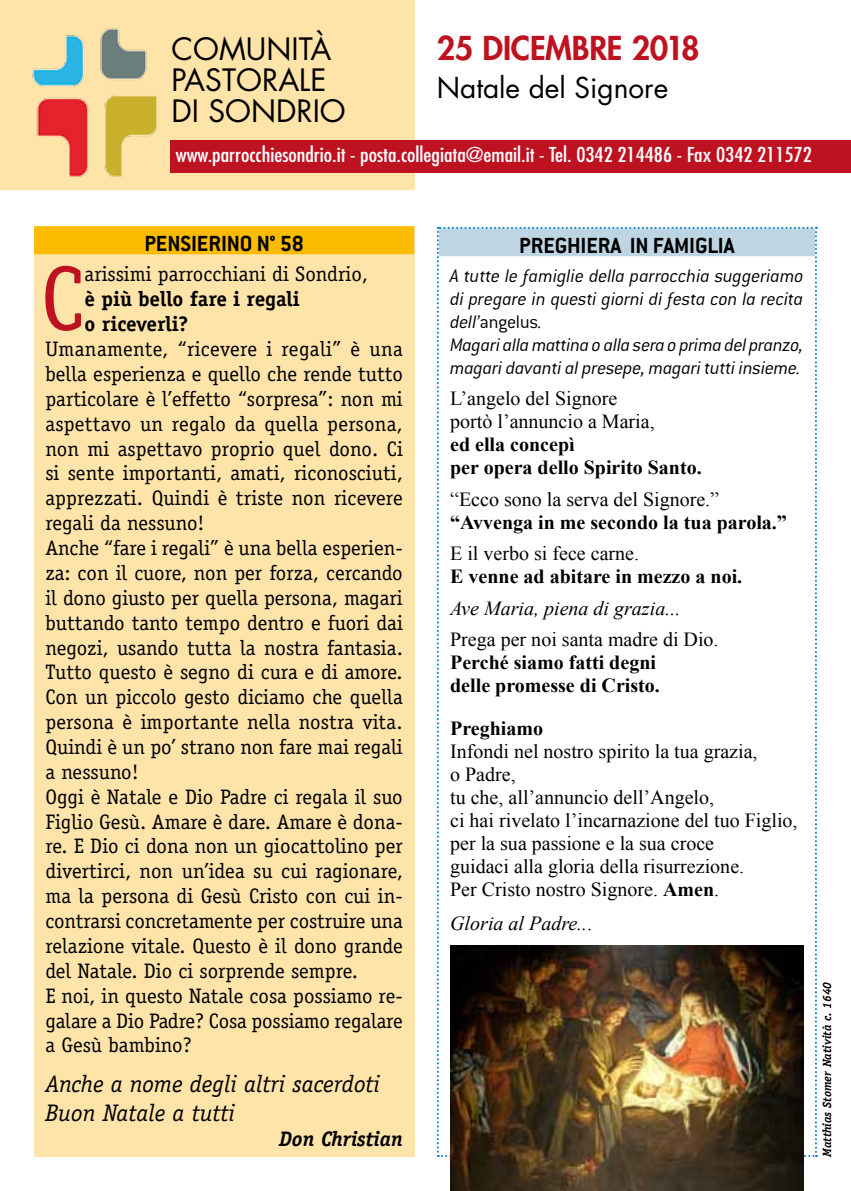
<style>
.page{position:relative;width:851px;height:1191px;background:#fff}
.page>*{position:absolute;margin:0;border:0;box-sizing:border-box;transform-origin:0 0}
.t1{font:91.6px "Officina Serif Std";color:#be1220}
.t2{font:800 32px "Futura Std";letter-spacing:-.01em;color:#be1220}
.t3{font:30px/31px "Futura Std";color:#000}
.t4{font:28px "Futura Std";color:#000}
.t5{font:italic 24px/28.4px "Officina Serif Std";color:#000}
.t6{font:700 24px "Conduit ITC";color:#000}
.t7{font:21px/24.8px "Officina Serif Std";color:#000}
.t8{font:700 21px/24.8px "Officina Serif Std";color:#000}
.t9{font:italic 700 21px "Officina Serif Std";color:#000}
.t10{font:20px/23px "Times New Roman";color:#000}
.t11{font:italic 300 20px/23px "Conduit ITC";letter-spacing:-.01em;color:#000}
.t12{font:700 20px/23px "Times New Roman";color:#000}
.t13{font:condensed 20px "Futura Std";color:#fff;scale:1.11 1}
.t14{font:italic 20px "Times New Roman";color:#000}
.t15{font:italic 700 12px "Officina Serif Std";color:#000}
.s1{font-style:normal}
.s2{font-weight:700}
</style>
<div class="page">
<div style="left:0;top:0;width:414px;height:190px;background:#ffe4aa"></div>
<img style="left:32px;top:28px;width:125px;height:149px">
<div style="left:170px;top:140px;width:680px;height:33px;background:#be1220"></div>
<svg style="left:437px;top:227px;width:379px;height:930px"></svg>
<img style="left:450px;top:946px;width:353px;height:245px">
<div style="left:34px;top:227px;width:380px;height:930px;background:#ffe4aa"></div>
<div style="left:34px;top:226px;width:380px;height:28px;background:#fabb00"></div>
<h3 class="t3" style="left:171px;top:34px;width:176px">COMUNITÀ<br>PASTORALE<br>DI SONDRIO</h3>
<p class="t13" style="left:176px;top:143px;width:574px">www.parrocchiesondrio.it - posta.collegiata@email.it - Tel. 0342 214486 - Fax 0342 211572</p>
<h2 class="t2" style="left:437px;top:28px;width:264px">25 DICEMBRE 2018</h2>
<h3 class="t4" style="left:437px;top:70px;width:233px">Natale del Signore</h3>
<p class="t6" style="left:144px;top:229px;width:161px">PENSIERINO N° 58</p>
<h1 class="t1" style="left:41px;top:245px;width:46px">C</h1>
<p class="t7" style="left:85px;top:262px;width:285px">arissimi parrocchiani di Sondrio,</p>
<p class="t8" style="left:85px;top:286px;width:217px">è più bello fare i regali o riceverli?</p>
<p class="t7" style="left:45px;top:336px;width:359px">Umanamente, “ricevere i regali” è una bella esperienza e quello che rende tutto particolare è l’effetto “sorpresa”: non mi aspettavo un regalo da quella persona, non mi aspettavo proprio quel dono. Ci si sente importanti, amati, riconosciuti, apprezzati. Quindi è triste non ricevere regali da nessuno!<br>Anche “fare i regali” è una bella esperien&shy;za: con il cuore, non per forza, cercando il dono giusto per quella persona, magari buttando tanto tempo dentro e fuori dai negozi, usando tutta la nostra fantasia.<br>Tutto questo è segno di cura e di amore.<br>Con un piccolo gesto diciamo che quella persona è importante nella nostra vita.<br>Quindi è un po’ strano non fare mai regali a nessuno!<br>Oggi è Natale e Dio Padre ci regala il suo Figlio Gesù. Amare è dare. Amare è dona&shy;re. E Dio ci dona non un giocattolino per divertirci, non un’idea su cui ragionare, ma la persona di Gesù Cristo con cui in&shy;contrarsi concretamente per costruire una relazione vitale. Questo è il dono grande del Natale. Dio ci sorprende sempre.<br>E noi, in questo Natale cosa possiamo re&shy;galare a Dio Padre? Cosa possiamo regalare a Gesù bambino?</p>
<p class="t5" style="left:45px;top:1070px;width:336px">Anche a nome degli altri sacerdoti<br>Buon Natale a tutti</p>
<p class="t9" style="left:279px;top:1126px;width:125px">Don Christian</p>
<p class="t6" style="left:519px;top:231px;width:208px">PREGHIERA IN FAMIGLIA</p>
<p class="t11" style="left:450px;top:264px;width:355px">A tutte le famiglie della parrocchia suggeriamo di pregare in questi giorni di festa con la recita dell’<span class="s1">angelus</span>.<br>Magari alla mattina o alla sera o prima del pranzo, magari davanti al presepe, magari tutti insieme.</p>
<p class="t10" style="left:450px;top:386px;width:206px">L’angelo del Signore portò l’annuncio a Maria,</p>
<p class="t12" style="left:450px;top:432px;width:253px">ed ella concepì<br>per opera dello Spirito Santo.</p>
<p class="t10" style="left:450px;top:487px;width:270px">“Ecco sono la serva del Signore.”</p>
<p class="t12" style="left:450px;top:510px;width:338px">“Avvenga in me secondo la tua parola.”</p>
<p class="t10" style="left:450px;top:541px;width:190px">E il verbo si fece carne.</p>
<p class="t12" style="left:450px;top:564px;width:293px">E venne ad abitare in mezzo a noi.</p>
<p class="t14" style="left:450px;top:594px;width:231px">Ave Maria, piena di grazia...</p>
<p class="t10" style="left:450px;top:627px;width:270px">Prega per noi santa madre di Dio.</p>
<p class="t12" style="left:450px;top:650px;width:211px">Perché siamo fatti degni delle promesse di Cristo.</p>
<p class="t12" style="left:450px;top:716px;width:94px">Preghiamo</p>
<p class="t10" style="left:450px;top:739px;width:349px">Infondi nel nostro spirito la tua grazia,<br>o Padre,<br>tu che, all’annuncio dell’Angelo,<br>ci hai rivelato l’incarnazione del tuo Figlio, per la sua passione e la sua croce<br>guidaci alla gloria della risurrezione.<br>Per Cristo nostro Signore. <span class="s2">Amen</span>.</p>
<p class="t14" style="left:450px;top:910px;width:144px">Gloria al Padre..<span class="s1">.</span></p>
<p class="t15" style="left:819px;top:1157px;width:176px;rotate:-90deg">Matthias Stomer Natività c. 1640</p>
</div>
